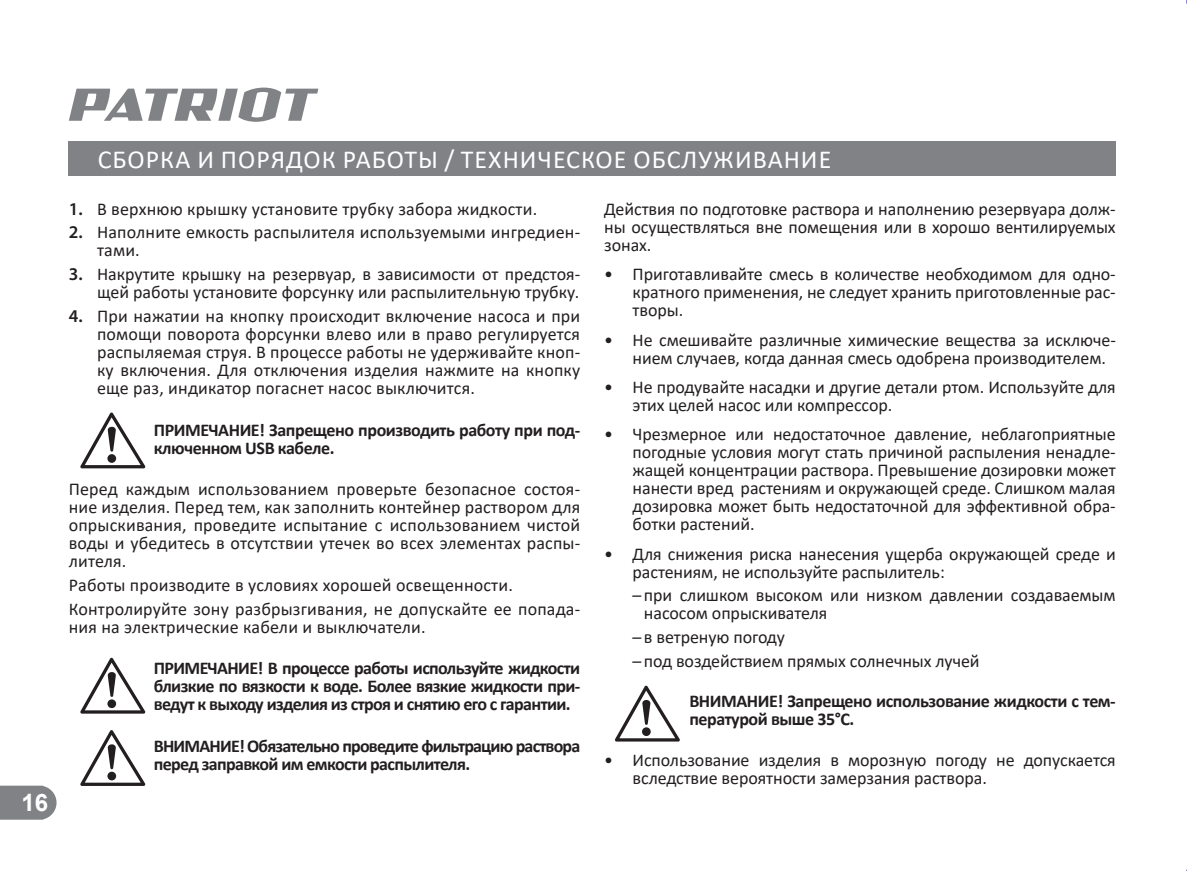
<style>
.page{position:relative;width:1187px;height:871px;background:#fff}
.page>*{position:absolute;margin:0;border:0;box-sizing:border-box;transform-origin:0 0}
.t1{font:26px "Calibri";letter-spacing:.04em;color:#fff}
.t2{font:700 24px "Arial";color:#fff}
.t3{font:18px/18px "Calibri";letter-spacing:-.005em;color:#231f20}
.t4{font:700 18px/18px "Calibri";letter-spacing:-.035em;color:#231f20}
.s1{font-family:"Myriad Pro";font-weight:600}
</style>
<div class="page">
<svg style="left:69px;top:88px;width:249px;height:34px"></svg>
<svg style="left:0;top:785px;width:57px;height:34px;background:#8b8c8f"></svg>
<div style="left:69px;top:141px;width:1046px;height:34px;background:#808285"></div>
<svg style="left:80px;top:657px;width:66px;height:56px"></svg>
<svg style="left:615px;top:685px;width:65px;height:56px"></svg>
<svg style="left:80px;top:730px;width:66px;height:56px"></svg>
<svg style="left:80px;top:412px;width:66px;height:56px"></svg>
<h2 class="t2" style="left:22px;top:789px;width:28px">16</h2>
<h1 class="t1" style="left:98px;top:142px;width:735px">СБОРКА И ПОРЯДОК РАБОТЫ / ТЕХНИЧЕСКОЕ ОБСЛУЖИВАНИЕ</h1>
<p class="t3" style="left:69px;top:199px;width:470px"><span class="s1">1.</span> В верхнюю крышку установите трубку забора жидкости.</p>
<p class="t3" style="left:97px;top:223px;width:484px;text-indent:-28px"><span class="s1">2.</span> Наполните емкость распылителя используемыми ингредиен&shy;тами.</p>
<p class="t3" style="left:69px;top:265px;width:513px;text-align:right"><span class="s1">3.</span> Накрутите крышку на резервуар, в зависимости от предстоя&shy;щей работы установите форсунку или распылительную трубку.</p>
<p class="t3" style="left:97px;top:306px;width:484px;text-align:justify;text-indent:-28px"><span class="s1">4.</span> При нажатии на кнопку происходит включение насоса и при помощи поворота форсунки влево или в право регулируется распыляемая струя. В процессе работы не удерживайте кноп&shy;ку включения. Для отключения изделия нажмите на кнопку еще раз, индикатор погаснет насос выключится.</p>
<p class="t4" style="left:154px;top:420px;width:428px">ПРИМЕЧАНИЕ! Запрещено производить работу при под&shy;ключенном USB кабеле.</p>
<p class="t3" style="left:69px;top:480px;width:513px;text-align:justify">Перед каждым использованием проверьте безопасное состоя&shy;ние изделия. Перед тем, как заполнить контейнер раствором для опрыскивания, проведите испытание с использованием чистой воды и убедитесь в отсутствии утечек во всех элементах распы&shy;лителя.</p>
<p class="t3" style="left:69px;top:573px;width:513px;line-height:23.6px">Работы производите в условиях хорошей освещенности.<br>Контролируйте зону разбрызгивания, не допускайте ее попада-</p>
<p class="t3" style="left:69px;top:617px;width:358px">ния на электрические кабели и выключатели.</p>
<p class="t4" style="left:154px;top:659px;width:428px;text-align:justify">ПРИМЕЧАНИЕ! В процессе работы используйте жидкости близкие по вязкости к воде. Более вязкие жидкости при&shy;ведут к выходу изделия из строя и снятию его с гарантии.</p>
<p class="t4" style="left:154px;top:737px;width:428px">ВНИМАНИЕ! Обязательно проведите фильтрацию раствора перед заправкой им емкости распылителя.</p>
<p class="t3" style="left:604px;top:199px;width:513px;text-align:justify">Действия по подготовке раствора и наполнению резервуара долж&shy;ны осуществляться вне помещения или в хорошо вентилируемых зонах.</p>
<p class="t3" style="left:632px;top:265px;width:484px;text-align:justify;text-indent:-28px">• Приготавливайте смесь в количестве необходимом для одно&shy;кратного применения, не следует хранить приготовленные рас&shy;творы.</p>
<p class="t3" style="left:632px;top:330px;width:485px;text-indent:-28px">• Не смешивайте различные химические вещества за исключе&shy;нием случаев, когда данная смесь одобрена производителем.</p>
<p class="t3" style="left:632px;top:377px;width:484px;text-indent:-28px">• Не продувайте насадки и другие детали ртом. Используйте для этих целей насос или компрессор.</p>
<p class="t3" style="left:632px;top:425px;width:484px;text-align:justify;text-indent:-28px">• Чрезмерное или недостаточное давление, неблагоприятные погодные условия могут стать причиной распыления ненадле&shy;жащей концентрации раствора. Превышение дозировки может нанести вред растениям и окружающей среде. Слишком малая дозировка может быть недостаточной для эффективной обра&shy;ботки растений.</p>
<p class="t3" style="left:632px;top:544px;width:485px;text-indent:-28px">• Для снижения риска нанесения ущерба окружающей среде и растениям, не используйте распылитель:</p>
<p class="t3" style="left:644px;top:586px;width:473px;text-indent:-11px">– при слишком высоком или низком давлении создаваемым насосом опрыскивателя</p>
<p class="t3" style="left:632px;top:627px;width:154px">– в ветреную погоду</p>
<p class="t3" style="left:632px;top:651px;width:348px">– под воздействием прямых солнечных лучей</p>
<p class="t4" style="left:689px;top:692px;width:428px">ВНИМАНИЕ! Запрещено использование жидкости с тем&shy;пературой выше 35°C.</p>
<p class="t3" style="left:632px;top:750px;width:484px;text-indent:-28px">• Использование изделия в морозную погоду не допускается вследствие вероятности замерзания раствора.</p>
</div>
